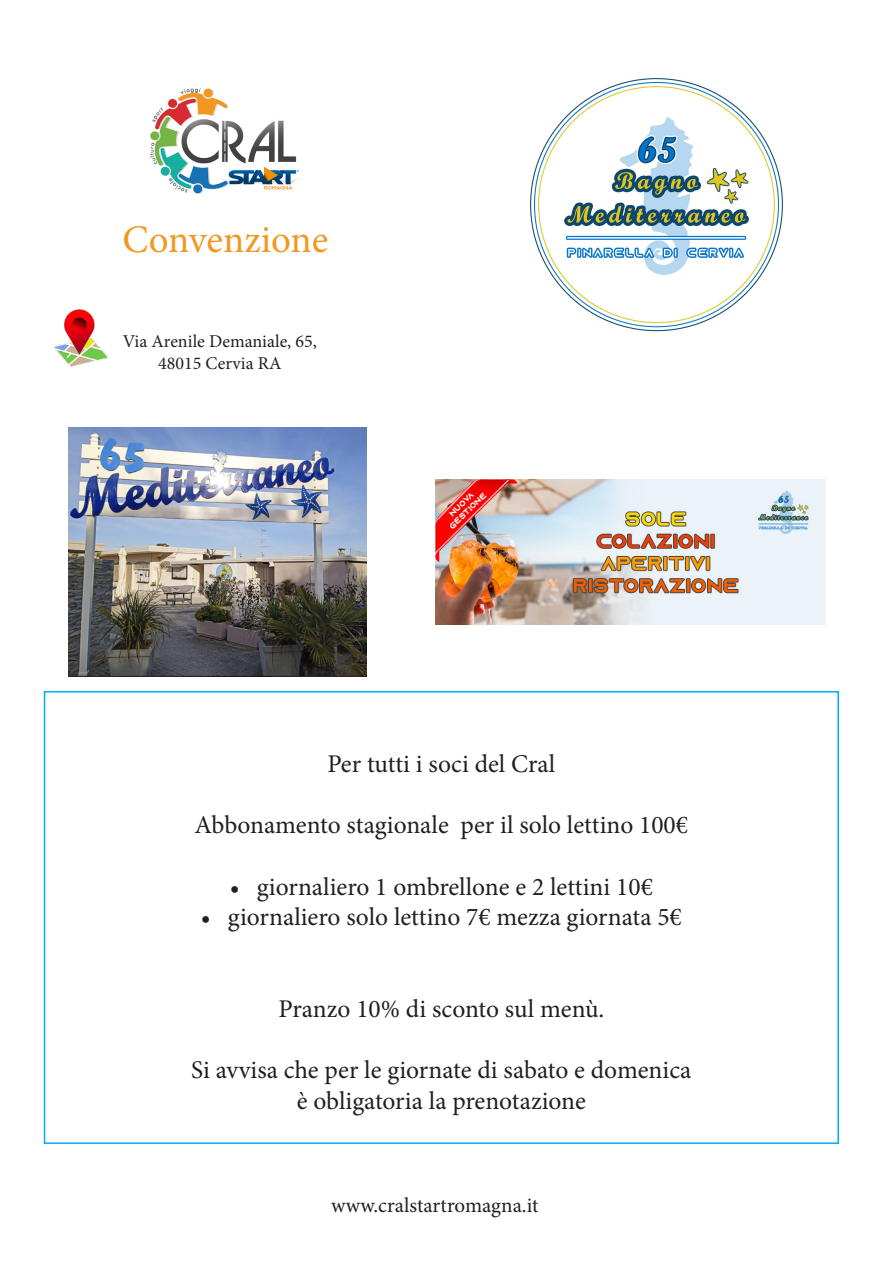
<style>
.page{position:relative;width:893px;height:1263px;background:#fff}
.page>*{position:absolute;margin:0;border:0;box-sizing:border-box;transform-origin:0 0}
.t1{font:39px "Minion Pro";color:#f29820}
.t2{font:25.5px "Minion Pro";color:#231f20}
.t3{font:21px "Minion Pro";color:#231f20}
.t4{font:18px/21.6px "Minion Pro";color:#231f20;text-align:center}
</style>
<div class="page">
<img style="left:150px;top:87px;width:149px;height:107px">
<div style="left:44px;top:691px;width:795px;height:453px;border:2px solid #00aeef"></div>
<img style="left:530px;top:78px;width:253px;height:254px">
<img style="left:54px;top:309px;width:55px;height:58px">
<img style="left:69px;top:427px;width:297px;height:249px">
<img style="left:435px;top:479px;width:391px;height:145px">
<p class="t1" style="left:122px;top:214px;width:208px">Convenzione</p>
<p class="t4" style="left:123px;top:330px;width:196px">Via Arenile Demaniale, 65,<br>48015 Cervia RA</p>
<p class="t2" style="left:327px;top:747px;width:229px">Per tutti i soci del Cral</p>
<p class="t2" style="left:195px;top:808px;width:495px">Abbonamento stagionale per il solo lettino 100€</p>
<p class="t2" style="left:230px;top:869px;width:425px">• giornaliero 1 ombrellone e 2 lettini 10€</p>
<p class="t2" style="left:201px;top:900px;width:482px">• giornaliero solo lettino 7€ mezza giornata 5€</p>
<p class="t2" style="left:278px;top:992px;width:327px">Pranzo 10% di sconto sul menù.</p>
<p class="t2" style="left:191px;top:1053px;width:502px">Si avvisa che per le giornate di sabato e domenica</p>
<p class="t2" style="left:297px;top:1084px;width:291px">è obligatoria la prenotazione</p>
<p class="t3" style="left:331px;top:1191px;width:209px">www.cralstartromagna.it</p>
</div>
